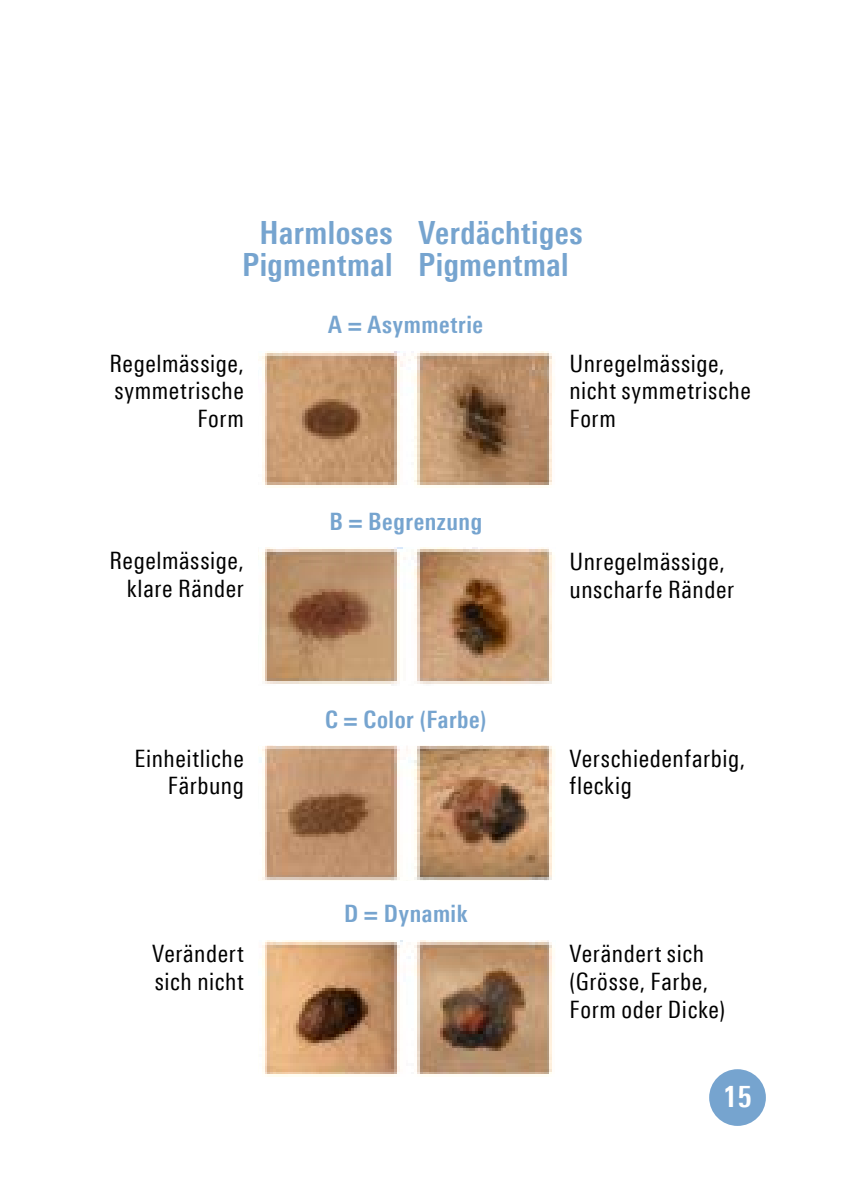
<style>
.page{position:relative;width:851px;height:1191px;background:#fff}
.page>*{position:absolute;margin:0;border:0;box-sizing:border-box;transform-origin:0 0}
.t1{font:700 32px/32px "Linotype Univers 620 Cn";letter-spacing:.015em;color:#76a4cf;text-align:center}
.t2{font:700 30px "Linotype Univers 620 Cn";color:#fff}
.t3{font:24px/27.6px "Linotype Univers 420 Cn";letter-spacing:.025em;color:#000}
.t4{font:700 24px "Linotype Univers 620 Cn";letter-spacing:.025em;color:#76a4cf}
</style>
<div class="page">
<div style="left:709px;top:1069px;width:56px;height:57px;background:#76a4cf;border-radius:50%"></div>
<img style="left:258px;top:548px;width:297px;height:136px">
<img style="left:258px;top:352px;width:297px;height:136px">
<img style="left:259px;top:745px;width:296px;height:135px">
<img style="left:262px;top:940px;width:293px;height:137px">
<h1 class="t1" style="left:242px;top:217px;width:152px">Harmloses<br>Pigmentmal</h1>
<p class="t4" style="left:328px;top:310px;width:156px">A = Asymmetrie</p>
<h1 class="t1" style="left:418px;top:217px;width:166px;text-align:left">Verdächtiges<br>Pigmentmal</h1>
<p class="t3" style="left:109px;top:349px;width:136px;text-align:right">Regelmässige, symmetrische<br>Form</p>
<p class="t3" style="left:109px;top:546px;width:136px;text-align:right">Regelmässige, klare Ränder</p>
<p class="t3" style="left:134px;top:744px;width:111px;text-align:right">Einheitliche<br>Färbung</p>
<p class="t3" style="left:152px;top:939px;width:93px">Verändert sich nicht</p>
<p class="t4" style="left:329px;top:507px;width:154px">B = Begrenzung</p>
<p class="t4" style="left:325px;top:705px;width:163px">C = Color (Farbe)</p>
<p class="t4" style="left:344px;top:898px;width:125px">D = Dynamik</p>
<p class="t3" style="left:569px;top:349px;width:183px">Unregelmässige, nicht symmetrische<br>Form</p>
<p class="t3" style="left:569px;top:547px;width:166px">Unregelmässige, unscharfe Ränder</p>
<p class="t3" style="left:569px;top:744px;width:177px">Verschiedenfarbig, fleckig</p>
<p class="t3" style="left:569px;top:939px;width:157px">Verändert sich (Grösse, Farbe,<br>Form oder Dicke)</p>
<p class="t2" style="left:723px;top:1078px;width:30px">15</p>
</div>
